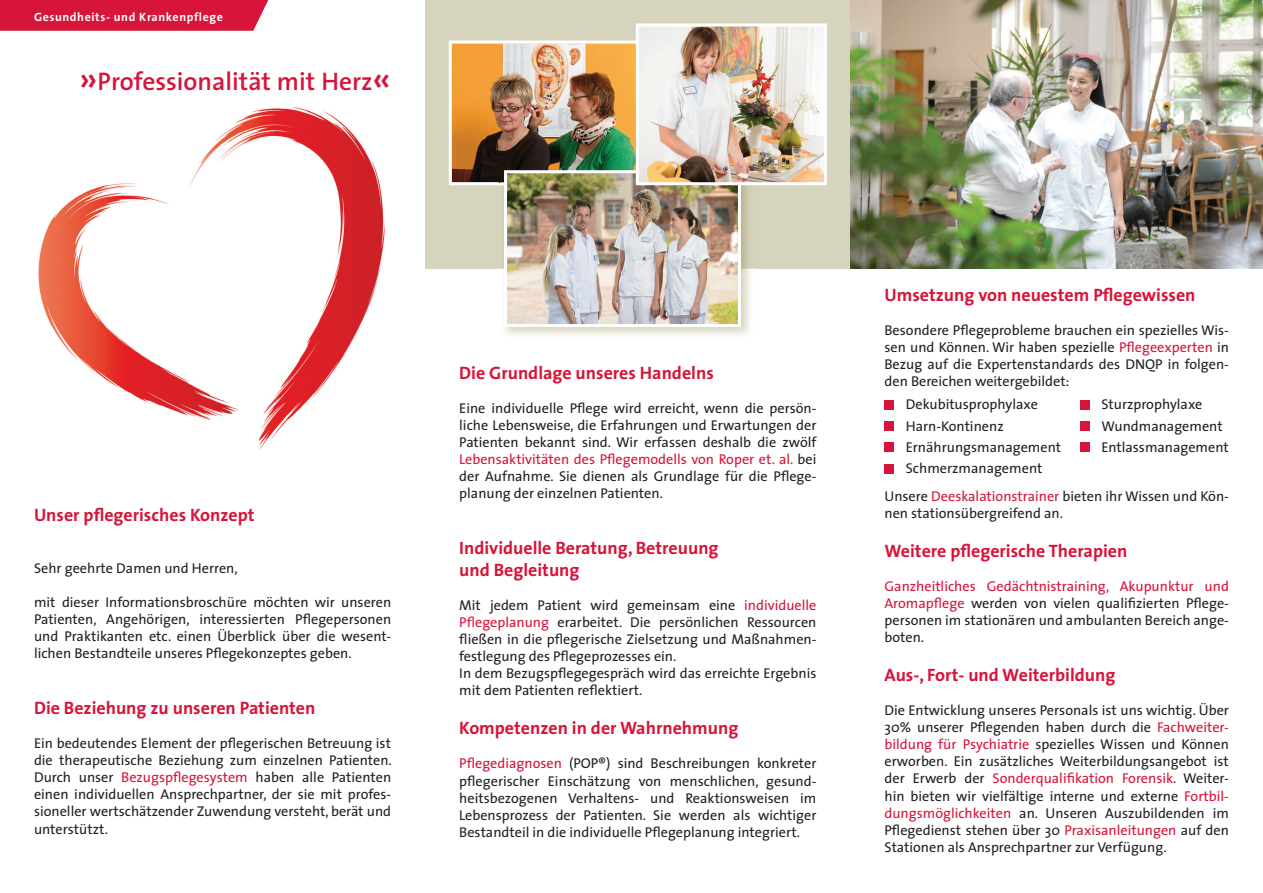
<style>
.page{position:relative;width:1263px;height:893px;background:#fff}
.page>*{position:absolute;margin:0;border:0;box-sizing:border-box;transform-origin:0 0}
.t1{font:600 25.5px "The Sans";color:#d71439}
.t2{font:700 18px/21.6px "The Sans";color:#d71439}
.t3{font:14.25px/17.1px "The Sans";color:#231f20;text-align:justify}
.t4{font:700 12px "The Sans";letter-spacing:.05em;color:#fff}
.s1{font-size:36px}
.s2{color:#d71439}
</style>
<div class="page">
<div style="left:425px;top:0;width:425px;height:269px;background:#d7d4bd"></div>
<img style="left:850px;top:0;width:413px;height:269px">
<img style="left:38px;top:106px;width:347px;height:343px">
<img style="left:449px;top:41px;width:187px;height:144px">
<img style="left:500px;top:185px;width:254px;height:151px">
<img style="left:500px;top:166px;width:136px;height:19px">
<img style="left:508px;top:174px;width:229px;height:149px">
<div style="left:504px;top:170px;width:237px;height:157px;border:3px solid #fff"></div>
<img style="left:640px;top:28px;width:183px;height:153px">
<div style="left:636px;top:24px;width:191px;height:161px;border:3px solid #fff"></div>
<div style="left:0;top:0;width:268px;height:31px;background:#d71439"></div>
<div style="left:884px;top:400px;width:10px;height:9px;background:#d71439"></div>
<div style="left:1080px;top:400px;width:10px;height:9px;background:#d71439"></div>
<div style="left:884px;top:421px;width:10px;height:10px;background:#d71439"></div>
<div style="left:1080px;top:421px;width:10px;height:10px;background:#d71439"></div>
<div style="left:884px;top:442px;width:10px;height:10px;background:#d71439"></div>
<div style="left:1080px;top:442px;width:10px;height:10px;background:#d71439"></div>
<div style="left:884px;top:464px;width:10px;height:9px;background:#d71439"></div>
<p class="t4" style="left:34px;top:7px;width:190px">Gesundheits- und Krankenpflege</p>
<h1 class="t1" style="left:79px;top:60px;width:314px"><span class="s1">»</span>Professionalität mit Herz<span class="s1">«</span></h1>
<p class="t2" style="left:34px;top:504px;width:222px">Unser pflegerisches Konzept</p>
<p class="t3" style="left:34px;top:559px;width:205px">Sehr geehrte Damen und Herren,</p>
<p class="t3" style="left:34px;top:593px;width:359px">mit dieser Informationsbroschüre möchten wir unseren Patienten, Angehörigen, interessierten Pflegepersonen und Praktikanten etc. einen Überblick über die wesent - lichen Bestandteile unseres Pflegekonzeptes geben.</p>
<p class="t2" style="left:34px;top:696px;width:283px">Die Beziehung zu unseren Patienten</p>
<p class="t3" style="left:34px;top:734px;width:359px">Ein bedeutendes Element der pflegerischen Betreuung ist die therapeutische Beziehung zum einzelnen Patienten.<br>Durch unser <span class="s2">Bezugspflegesystem</span> haben alle Patienten einen individuellen Ansprechpartner, der sie mit profes&shy;sioneller wertschätzender Zuwendung versteht, berät und unterstützt.</p>
<p class="t2" style="left:459px;top:361px;width:256px">Die Grundlage unseres Handelns</p>
<p class="t3" style="left:459px;top:399px;width:359px">Eine individuelle Pflege wird erreicht, wenn die persön&shy;liche Lebensweise, die Erfahrungen und Erwartungen der Patienten bekannt sind. Wir erfassen deshalb die zwölf <span class="s2">Lebensaktivitä ten des Pflegemodells von Roper et. al.</span> bei der Aufnahme. Sie dienen als Grundlage für die Pflege&shy;planung der einzelnen Patienten.</p>
<p class="t2" style="left:459px;top:537px;width:261px">Individuelle Beratung, Betreuung und Begleitung</p>
<p class="t3" style="left:459px;top:596px;width:359px;text-align:left">Mit jedem Patient wird gemeinsam eine <span class="s2">individuelle Pflegeplanung</span> erarbeitet. Die persönlichen Ressourcen fließen in die pflegerische Zielsetzung und Maßnahmen&shy;festlegung des Pflegeprozesses ein.<br>In dem Bezugspflegegespräch wird das erreichte Ergebnis mit dem Patienten reflektiert.</p>
<p class="t2" style="left:459px;top:717px;width:281px">Kompetenzen in der Wahrnehmung</p>
<p class="t3" style="left:459px;top:755px;width:359px"><span class="s2">Pflegediagnosen</span> (POP®) sind Beschreibungen konkreter pflegerischer Einschätzung von menschlichen, gesund&shy;heitsbezogenen Verhaltens- und Reaktionsweisen im Lebensprozess der Patienten. Sie werden als wichtiger Bestand teil in die individuelle Pflegeplanung integriert.</p>
<p class="t2" style="left:884px;top:283px;width:313px">Umsetzung von neuestem Pflegewissen</p>
<p class="t3" style="left:884px;top:321px;width:346px">Besondere Pflegeprobleme brauchen ein spezielles Wis&shy;sen und Können. Wir haben spezielle <span class="s2">Pflegeexperten</span> in Bezug auf die Expertenstandards des DNQP in folgen&shy;den Bereichen weitergebildet:</p>
<p class="t3" style="left:906px;top:396px;width:134px">Dekubitusprophylaxe</p>
<p class="t3" style="left:1101px;top:396px;width:103px">Sturzprophylaxe</p>
<p class="t3" style="left:906px;top:417px;width:99px">Harn-Kontinenz</p>
<p class="t3" style="left:1101px;top:417px;width:123px">Wundmanagement</p>
<p class="t3" style="left:906px;top:438px;width:157px">Ernährungsmanagement</p>
<p class="t3" style="left:1101px;top:438px;width:129px">Entlassmanagement</p>
<p class="t3" style="left:884px;top:454px;width:346px;line-height:27.3px;text-indent:21px">Schmerzmanagement<br>Unsere <span class="s2">Deeskalationstrainer</span> bieten ihr Wissen und Kön-</p>
<p class="t3" style="left:884px;top:504px;width:180px">nen stationsübergreifend an.</p>
<p class="t2" style="left:884px;top:539px;width:244px">Weitere pflegerische Therapien</p>
<p class="t3" style="left:884px;top:577px;width:346px"><span class="s2">Ganzheitliches Gedächtnistraining, Akupunktur und Aromapflege</span> werden von vielen qualifizierten Pflege&shy;personen im stationären und ambulanten Bereich ange&shy;boten.</p>
<p class="t2" style="left:884px;top:663px;width:232px">Aus-, Fort- und Weiterbildung</p>
<p class="t3" style="left:884px;top:701px;width:346px">Die Entwicklung unseres Personals ist uns wichtig. Über 30% unserer Pflegenden haben durch die <span class="s2">Fachweiter&shy;bildung für Psychiatrie</span> spezielles Wissen und Können erwor ben. Ein zusätzliches Weiterbildungsangebot ist der Erwerb der <span class="s2">Sonderqualifikation Forensik</span>. Weiter&shy;hin bieten wir vielfältige interne und externe <span class="s2">Fortbil&shy;dungsmöglichkeiten</span> an. Unseren Auszubildenden im Pflegedienst stehen über 30 <span class="s2">Praxisanleitungen</span> auf den Stationen als Ansprechpartner zur Verfügung.</p>
</div>
